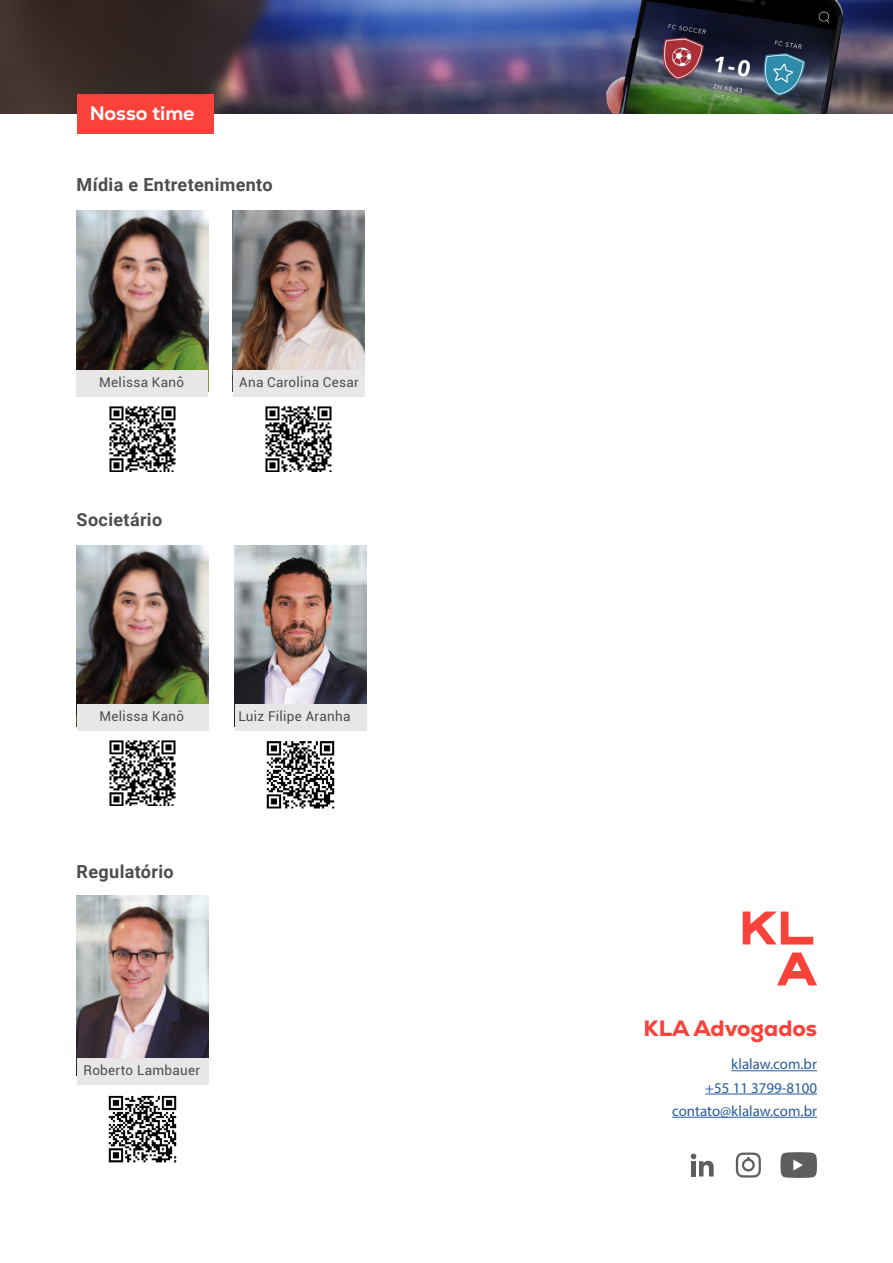
<style>
.page{position:relative;width:893px;height:1263px;background:#fff}
.page>*{position:absolute;margin:0;border:0;box-sizing:border-box;transform-origin:0 0}
.t1{font:800 22.2px "Nexa";color:#fa423b}
.t2{font:800 19.5px "Nexa";color:#fff}
.t3{font:700 18px "Roboto";letter-spacing:.02em;color:#4d4d4d}
.t4{font:15px/23.2px "Myriad Pro";color:#275b9b;text-align:right}
.t5{font:13.5px "Roboto";letter-spacing:.02em;color:#4d4d4e}
</style>
<div class="page">
<img style="left:0;top:0;width:893px;height:113px">
<div style="left:77px;top:94px;width:137px;height:39px;background:#fa423b"></div>
<img style="left:235px;top:545px;width:131px;height:159px">
<hr style="left:892px;top:459px;width:1px;height:180px;background:#e5eae3">
<img style="left:77px;top:895px;width:131px;height:163px">
<div style="left:235px;top:704px;width:131px;height:27px;background:#e8e6e6"></div>
<div style="left:77px;top:1058px;width:131px;height:26px;background:#e8e6e6"></div>
<img style="left:77px;top:211px;width:131px;height:159px">
<img style="left:77px;top:545px;width:131px;height:159px">
<div style="left:77px;top:370px;width:131px;height:26px;background:#e8e6e6"></div>
<div style="left:77px;top:704px;width:131px;height:27px;background:#e8e6e6"></div>
<img style="left:233px;top:211px;width:132px;height:159px">
<div style="left:233px;top:370px;width:132px;height:26px;background:#e8e6e6"></div>
<img style="left:265px;top:406px;width:67px;height:65px">
<img style="left:109px;top:406px;width:67px;height:65px">
<img style="left:109px;top:740px;width:67px;height:66px">
<img style="left:266px;top:741px;width:69px;height:67px">
<img style="left:108px;top:1095px;width:69px;height:68px">
<hr style="left:731px;top:1070px;width:86px;height:1px;background:#275b9b">
<hr style="left:705px;top:1093px;width:112px;height:1px;background:#275b9b">
<hr style="left:672px;top:1117px;width:145px;height:1px;background:#275b9b">
<svg style="left:691px;top:1153px;width:23px;height:23px"></svg>
<svg style="left:736px;top:1152px;width:25px;height:25px"></svg>
<svg style="left:780px;top:1152px;width:37px;height:26px"></svg>
<svg style="left:743px;top:911px;width:70px;height:33px"></svg>
<svg style="left:777px;top:952px;width:40px;height:33px"></svg>
<h2 class="t2" style="left:90px;top:101px;width:106px">Nosso time</h2>
<h3 class="t3" style="left:77px;top:172px;width:197px">Mídia e Entretenimento</h3>
<p class="t5" style="left:99px;top:373px;width:86px">Melissa Kanô</p>
<h3 class="t3" style="left:77px;top:507px;width:87px">Societário</h3>
<p class="t5" style="left:239px;top:373px;width:121px">Ana Carolina Cesar</p>
<p class="t5" style="left:99px;top:707px;width:86px">Melissa Kanô</p>
<p class="t5" style="left:238px;top:707px;width:114px">Luiz Filipe Aranha</p>
<h3 class="t3" style="left:77px;top:858px;width:99px">Regulatório</h3>
<p class="t5" style="left:83px;top:1061px;width:118px">Roberto Lambauer</p>
<h1 class="t1" style="left:643px;top:1013px;width:175px">KLA Advogados</h1>
<p class="t4" style="left:672px;top:1052px;width:146px">klalaw.com.br<br>+55 11 3799-8100 contato@klalaw.com.br</p>
</div>
